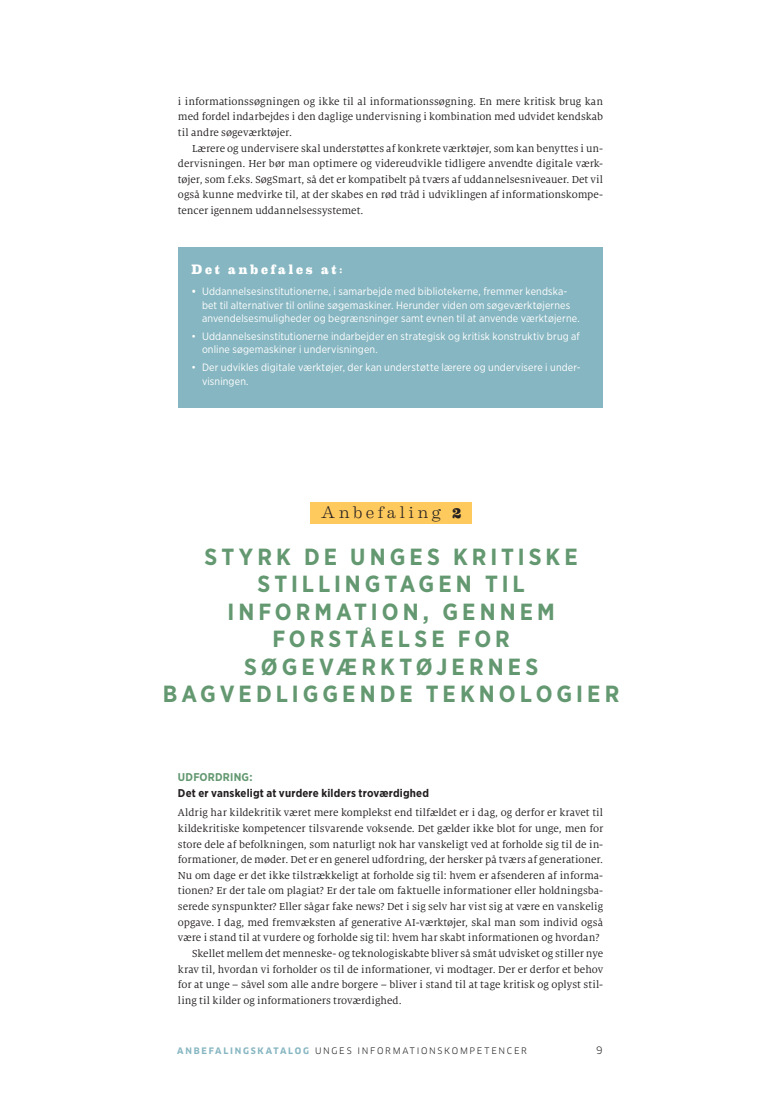
<style>
.page{position:relative;width:780px;height:1099px;background:#fff}
.page>*{position:absolute;margin:0;border:0;box-sizing:border-box;transform-origin:0 0}
.t1{font:700 23.38px/27.5px "Gotham Narrow";letter-spacing:.175em;color:#639870;text-align:center}
.t2{font:300 16.88px "Eames Century Modern";letter-spacing:.2em;color:#231f20}
.Boksrubrik{font:800 13.75px "Eames Century Modern";letter-spacing:.205em;color:#fff}
.Brødtekst{font:11.25px/15.6px "Milo Serif OT";color:#231f20;text-align:justify}
.Mellemrubrik{font:700 11.25px "Gotham Narrow";letter-spacing:.015em;color:#231f20}
.Mellemrubrik-2{font:700 11.25px "Gotham Narrow";letter-spacing:.015em;color:#639870}
.t3{font:10.62px/13.8px "Gotham Narrow";letter-spacing:.015em;color:#fff}
.t4{font:10px "Clan OT";color:#231f20}
.t5{font:8.75px "Clan OT";letter-spacing:.195em;color:#231f20}
.s1{font-weight:700}
.s2{font-weight:800}
.s3{font-weight:700;color:#86b6c1}
</style>
<div class="page">
<div style="left:178px;top:247px;width:424px;height:160px;background:#86b6c1"></div>
<div style="left:310px;top:501px;width:161px;height:22px;background:#fec95d"></div>
<p class="Brødtekst" style="left:178px;top:94px;width:427px">i informationssøgningen og ikke til al informationssøgning. En mere kritisk brug kan med fordel indarbejdes i den daglige undervisning i kombination med udvidet kendskab til andre søgeværktøjer.</p>
<p class="Brødtekst" style="left:178px;top:140px;width:427px;text-indent:14px">Lærere og undervisere skal understøttes af konkrete værktøjer, som kan benyttes i un&shy;dervisningen. Her bør man optimere og videreudvikle tidligere anvendte digitale værk&shy;tøjer, som f.eks. SøgSmart, så det er kompatibelt på tværs af uddannelsesniveauer. Det vil også kunne medvirke til, at der skabes en rød tråd i udviklingen af informationskompe&shy;tencer igennem uddannelsessystemet.</p>
<p class="Boksrubrik" style="left:191px;top:259px;width:153px">Det anbefales at:</p>
<p class="t3" style="left:202px;top:284px;width:379px;text-indent:-11px"><span class="s1">•</span> Uddannelsesinstitutionerne, i samarbejde med bibliotekerne, fremmer kendska&shy;bet til alternativer til online søgemaskiner. Herunder viden om søgeværktøjernes anvendelsesmuligheder og begrænsninger samt evnen til at anvende værktøjerne.</p>
<p class="t3" style="left:202px;top:329px;width:379px;text-indent:-11px">• Uddannelsesinstitutionerne indarbejder en strategisk og kritisk konstruktiv brug af online søgemaskiner i undervisningen.</p>
<p class="t3" style="left:202px;top:360px;width:380px;text-indent:-11px">• Der udvikles digitale værktøjer, der kan understøtte lærere og undervisere i under&shy;visningen.</p>
<p class="t2" style="left:321px;top:499px;width:142px">Anbefaling <span class="s2">2</span></p>
<p class="t1" style="left:163px;top:542px;width:458px">STYRK DE UNGES KRITISKE<br>STILLINGTAGEN TIL<br>INFORMATION, GENNEM<br>FORSTÅELSE FOR<br>SØGEVÆRKTØJERNES<br>BAGVEDLIGGENDE TEKNOLOGIER</p>
<p class="Mellemrubrik-2" style="left:178px;top:770px;width:76px">UDFORDRING:</p>
<p class="Mellemrubrik" style="left:178px;top:786px;width:252px">Det er vanskeligt at vurdere kilders troværdighed</p>
<p class="Brødtekst" style="left:178px;top:805px;width:427px">Aldrig har kildekritik været mere komplekst end tilfældet er i dag, og derfor er kravet til kildekritiske kompetencer tilsvarende voksende. Det gælder ikke blot for unge, men for store dele af befolkningen, som naturligt nok har vanskeligt ved at forholde sig til de in&shy;formationer, de møder. Det er en generel udfordring, der hersker på tværs af generationer.<br>Nu om dage er det ikke tilstrækkeligt at forholde sig til: hvem er afsenderen af informa&shy;tionen? Er der tale om plagiat? Er der tale om faktuelle informationer eller holdningsba&shy;serede synspunkter? Eller sågar fake news? Det i sig selv har vist sig at være en vanskelig opgave. I dag, med fremvæksten af generative AI-værktøjer, skal man som individ også være i stand til at vurdere og forholde sig til: hvem har skabt informationen og hvordan?</p>
<p class="Brødtekst" style="left:178px;top:945px;width:427px;text-indent:14px">Skellet mellem det menneske- og teknologiskabte bliver så småt udvisket og stiller nye krav til, hvordan vi forholder os til de informationer, vi modtager. Der er derfor et behov for at unge – såvel som alle andre borgere – bliver i stand til at tage kritisk og oplyst stil&shy;ling til kilder og informationers troværdighed.</p>
<p class="t5" style="left:177px;top:1045px;width:351px"><span class="s3">ANBEFALINGSKATALOG</span> UNGES INFORMATIONSKOMPETENCER</p>
<p class="t4" style="left:596px;top:1044px;width:8px">9</p>
</div>
